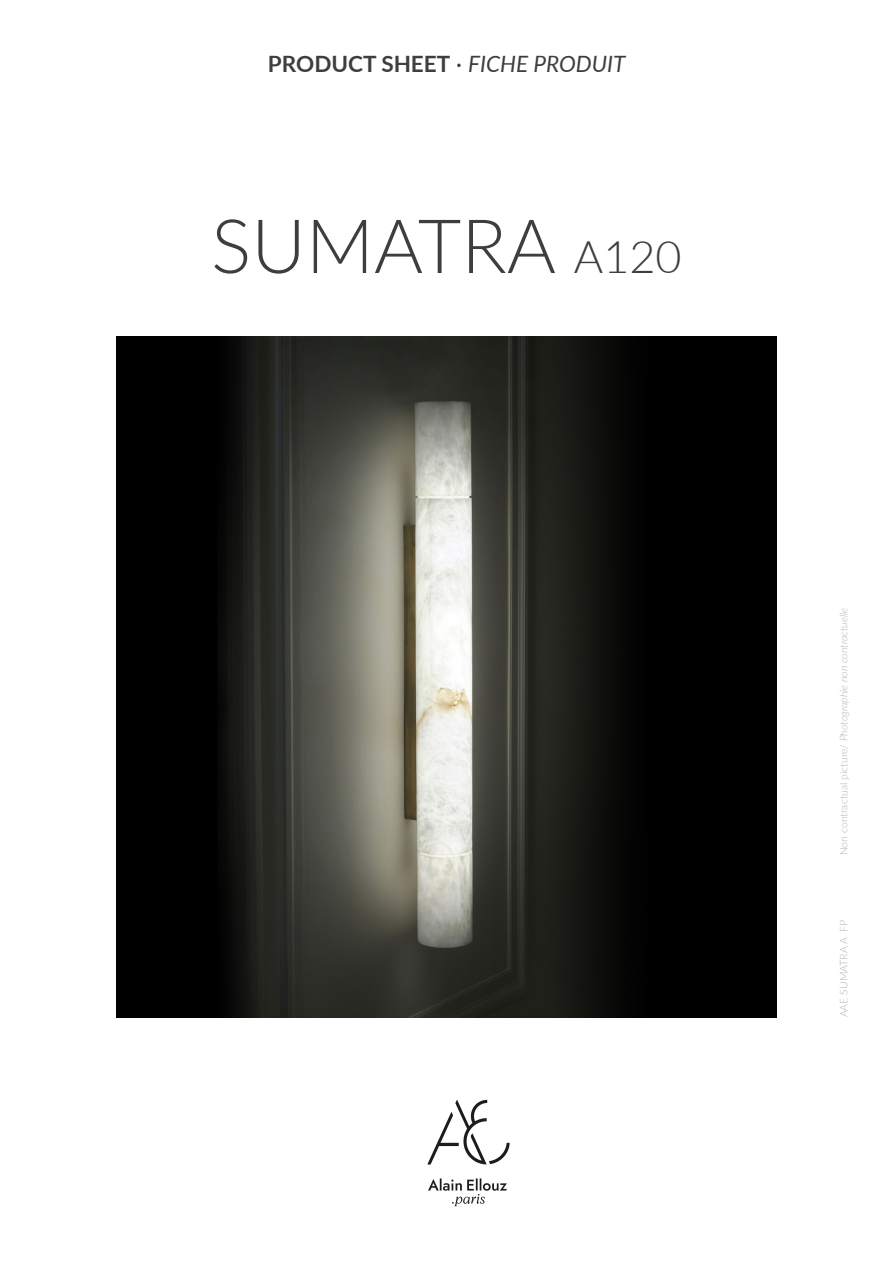
<style>
.page{position:relative;width:893px;height:1263px;background:#fff}
.page>*{position:absolute;margin:0;border:0;box-sizing:border-box;transform-origin:0 0}
.t1{font:300 75px "Lato";color:#3e3e3f}
.t2{font:700 22.5px "Lato";color:#3e3e3f}
.t3{font:italic 300 10.5px "Lato";color:#b2b3b7}
.t4{font:300 10.5px "Lato";color:#b2b3b7}
.s1{font-weight:400}
.s2{font-weight:400;font-style:italic}
.s3{font-size:45px}
.s4{font-style:normal}
</style>
<div class="page">
<img style="left:117px;top:337px;width:659px;height:680px">
<img style="left:427px;top:1099px;width:83px;height:108px">
<p class="t2" style="left:268px;top:47px;width:359px">PRODUCT SHEET <span class="s1">·</span> <span class="s2">FICHE PRODUIT</span></p>
<p class="t1" style="left:211px;top:194px;width:472px">SUMATRA <span class="s3">A120</span></p>
<p class="t3" style="left:836px;top:855px;width:249px;rotate:-90deg"><span class="s4">Non contractual picture/</span> Photographie non contractuelle</p>
<p class="t4" style="left:836px;top:1017px;width:99px;rotate:-90deg">AAE SUMATRA A FP</p>
</div>
